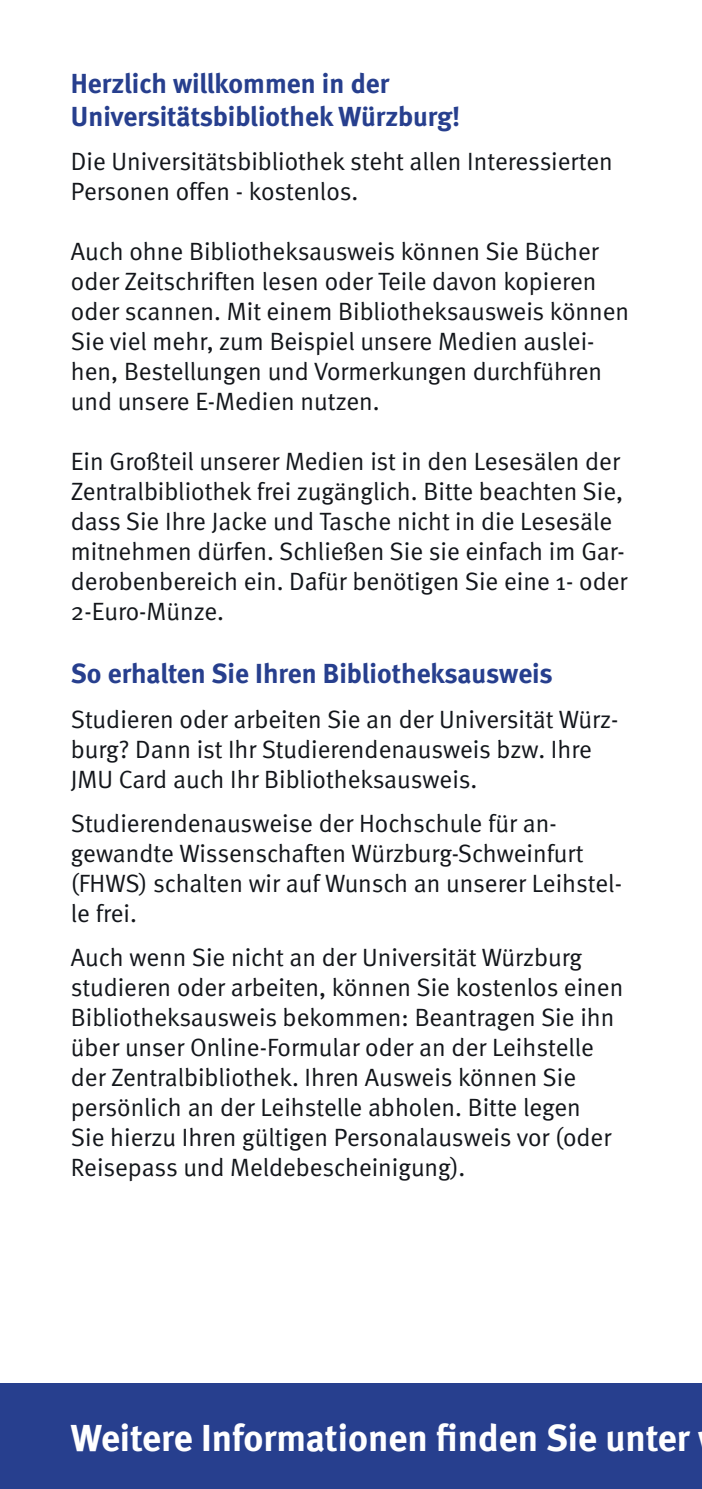
<style>
.page{position:relative;width:702px;height:1489px;background:#fff}
.page>*{position:absolute;margin:0;border:0;box-sizing:border-box;transform-origin:0 0}
.t1{font:700 37.5px "Meta";color:#fff}
.t2{font:700 27.5px/33px "Meta";color:#273f8e}
.t3{font:25px/30px "Meta Normal";color:#13161b}
</style>
<div class="page">
<div style="left:0;top:1383px;width:702px;height:105px;background:#273f8e"></div>
<p class="t2" style="left:71px;top:66px;width:391px">Herzlich willkommen in der<br>Universitätsbibliothek Würzburg!</p>
<p class="t3" style="left:71px;top:146px;width:543px">Die Universitätsbibliothek steht allen Interessierten<br>Personen offen - kostenlos.</p>
<p class="t3" style="left:71px;top:236px;width:560px">Auch ohne Bibliotheksausweis können Sie Bücher oder Zeitschriften lesen oder Teile davon kopieren oder scannen. Mit einem Bibliotheksausweis können Sie viel mehr, zum Beispiel unsere Medien auslei&shy;hen, Bestellungen und Vormerkungen durchführen und unsere E-Medien nutzen.</p>
<p class="t3" style="left:71px;top:446px;width:558px">Ein Großteil unserer Medien ist in den Lesesälen der Zentralbibliothek frei zugänglich. Bitte beachten Sie, dass Sie Ihre Jacke und Tasche nicht in die Lesesäle mitnehmen dürfen. Schließen Sie sie einfach im Gar&shy;derobenbereich ein. Dafür benötigen Sie eine 1- oder 2-Euro-Münze.</p>
<p class="t2" style="left:71px;top:657px;width:483px">So erhalten Sie Ihren Bibliotheksausweis</p>
<p class="t3" style="left:71px;top:703px;width:549px">Studieren oder arbeiten Sie an der Universität Würz&shy;burg? Dann ist Ihr Studierendenausweis bzw. Ihre<br>JMU Card auch Ihr Bibliotheksausweis.</p>
<p class="t3" style="left:71px;top:807px;width:552px">Studierendenausweise der Hochschule für an&shy;gewandte Wissenschaften Würzburg-Schweinfurt (FHWS) schalten wir auf Wunsch an unserer Leihstel&shy;le frei.</p>
<p class="t3" style="left:71px;top:942px;width:554px">Auch wenn Sie nicht an der Universität Würzburg studieren oder arbeiten, können Sie kostenlos einen Bibliotheksausweis bekommen: Beantragen Sie ihn über unser Online-Formular oder an der Leihstelle der Zentralbibliothek. Ihren Ausweis können Sie persönlich an der Leihstelle abholen. Bitte legen<br>Sie hierzu Ihren gültigen Personalausweis vor (oder Reisepass und Meldebescheinigung).</p>
<h1 class="t1" style="left:71px;top:1415px;width:620px">Weitere Informationen finden Sie unter</h1>
</div>
